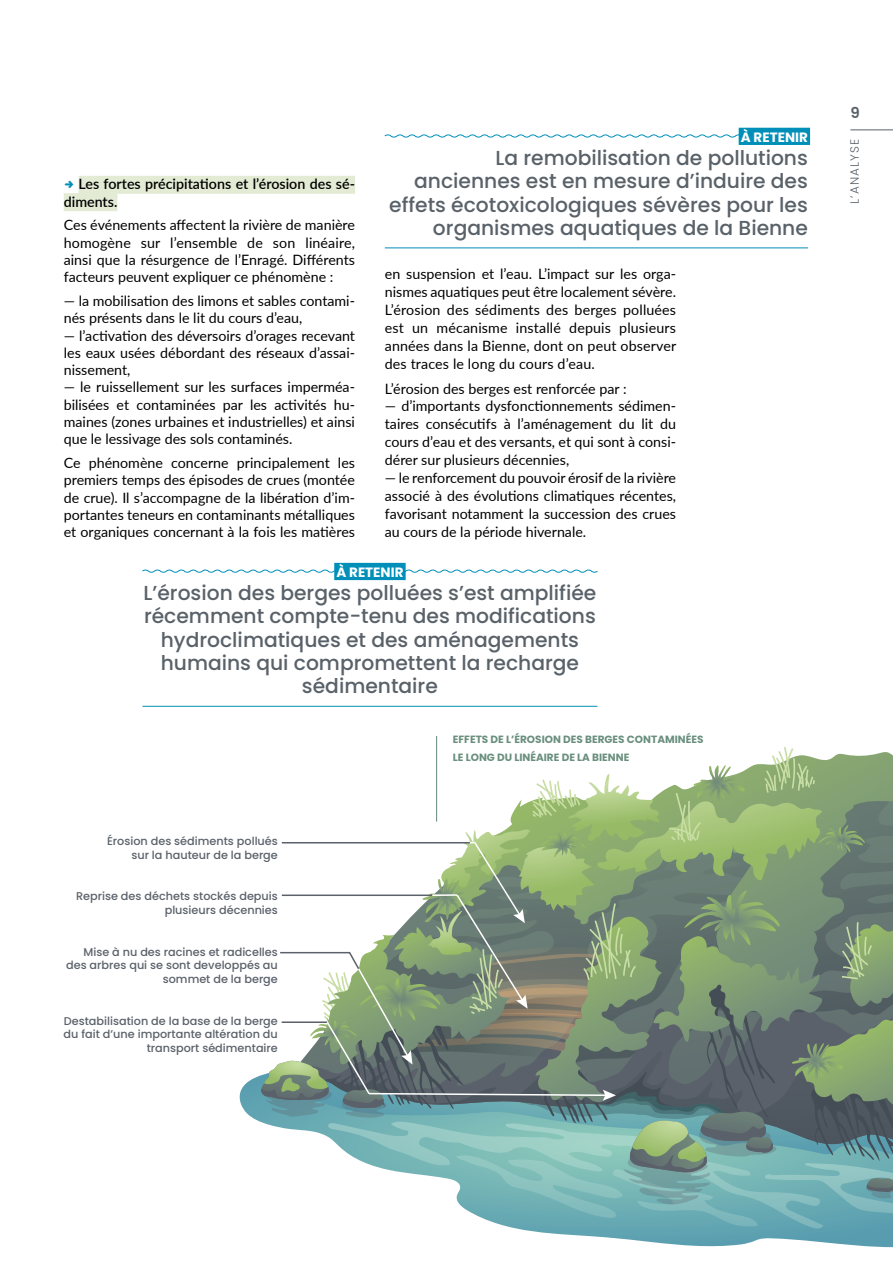
<style>
.page{position:relative;width:893px;height:1263px;background:#fff}
.page>*{position:absolute;margin:0;border:0;box-sizing:border-box;transform-origin:0 0}
.t1{font:500 20.25px/23.2px "Poppins";color:#596169;text-align:center}
.t2{font:600 15px "Poppins";color:#596169}
.t3{font:14.25px/17.2px "Lato";color:#000;text-align:justify}
.t4{font:600 14.25px/17.2px "Lato";color:#000}
.t5{font:700 13.5px "Poppins";color:#fff}
.t6{font:300 12px "Poppins";letter-spacing:.1em;color:#596169}
.t7{font:500 11.25px/13.5px "Poppins";color:#5a616a;text-align:right}
.t8{font:700 10.5px/17.2px "Poppins";color:#6a8f7d}
</style>
<div class="page">
<div style="left:79px;top:176px;width:276px;height:18px;background:#e3ebd4"></div>
<div style="left:64px;top:193px;width:53px;height:18px;background:#e3ebd4"></div>
<hr style="left:436px;top:736px;width:1px;height:85px;background:#6a8f7d">
<svg style="left:142px;top:569px;width:456px;height:4px"></svg>
<div style="left:334px;top:563px;width:72px;height:17px;background:#008fb9"></div>
<hr style="left:142px;top:706px;width:455px;height:1px;background:#008fb9">
<svg style="left:384px;top:133px;width:355px;height:6px"></svg>
<div style="left:739px;top:128px;width:71px;height:17px;background:#008fb9"></div>
<hr style="left:385px;top:247px;width:423px;height:1px;background:#008fb9">
<svg style="left:239px;top:1075px;width:654px;height:172px"></svg>
<svg style="left:261px;top:745px;width:632px;height:484px"></svg>
<hr style="left:850px;top:130px;width:43px;height:1px;background:#596169">
<p class="t4" style="left:64px;top:175px;width:293px;text-indent:15px">Les fortes précipitations et l’érosion des sé&shy;diments.</p>
<p class="t3" style="left:64px;top:216px;width:293px">Ces événements affectent la rivière de manière homogène sur l’ensemble de son linéaire, ainsi que la résurgence de l’Enragé. Différents facteurs peuvent expliquer ce phénomène :</p>
<p class="t3" style="left:64px;top:291px;width:293px">— la mobilisation des limons et sables contami&shy;nés présents dans le lit du cours d’eau,</p>
<p class="t3" style="left:64px;top:326px;width:293px">— l’activation des déversoirs d’orages recevant les eaux usées débordant des réseaux d’assai&shy;nissement,</p>
<p class="t3" style="left:64px;top:378px;width:293px">— le ruissellement sur les surfaces imperméa&shy;bilisées et contaminées par les activités hu&shy;maines (zones urbaines et industrielles) et ainsi que le lessivage des sols contaminés.</p>
<p class="t3" style="left:64px;top:454px;width:293px">Ce phénomène concerne principalement les premiers temps des épisodes de crues (montée de crue). Il s’accompagne de la libération d’im&shy;portantes teneurs en contaminants métalliques et organiques concernant à la fois les matières</p>
<p class="t5" style="left:741px;top:129px;width:69px">À RETENIR</p>
<h1 class="t1" style="left:389px;top:146px;width:420px;text-align:right">La remobilisation de pollutions anciennes est en mesure d’induire des effets écotoxicologiques sévères pour les organismes aquatiques de la Bienne</h1>
<p class="t3" style="left:385px;top:265px;width:293px;line-height:18px">en suspension et l’eau. L’impact sur les orga&shy;nismes aquatiques peut être localement sévère.<br>L’érosion des sédiments des berges polluées est un mécanisme installé depuis plusieurs années dans la Bienne, dont on peut observer des traces le long du cours d’eau.</p>
<p class="t3" style="left:385px;top:379px;width:243px">L’érosion des berges est renforcée par :</p>
<p class="t3" style="left:385px;top:397px;width:293px;line-height:18px">— d’importants dysfonctionnements sédimen&shy;taires consécutifs à l’aménagement du lit du cours d’eau et des versants, et qui sont à consi&shy;dérer sur plusieurs décennies,</p>
<p class="t3" style="left:385px;top:469px;width:293px;line-height:18px">— le renforcement du pouvoir érosif de la rivière associé à des évolutions climatiques récentes, favorisant notamment la succession des crues au cours de la période hivernale.</p>
<p class="t5" style="left:336px;top:564px;width:69px">À RETENIR</p>
<h1 class="t1" style="left:144px;top:581px;width:454px">L’érosion des berges polluées s’est amplifiée récemment compte-tenu des modifications hydroclimatiques et des aménagements humains qui compromettent la recharge sédimentaire</h1>
<p class="t7" style="left:107px;top:834px;width:172px">Érosion des sédiments pollués sur la hauteur de la berge</p>
<p class="t7" style="left:76px;top:890px;width:203px">Reprise des déchets stockés depuis plusieurs décennies</p>
<p class="t7" style="left:66px;top:945px;width:213px">Mise à nu des racines et radicelles des arbres qui se sont developpés au sommet de la berge</p>
<p class="t7" style="left:64px;top:1014px;width:216px">Destabilisation de la base de la berge du fait d’une importante altération du transport sédimentaire</p>
<p class="t8" style="left:453px;top:731px;width:252px">EFFETS DE L’ÉROSION DES BERGES CONTAMINÉES<br>LE LONG DU LINÉAIRE DE LA BIENNE</p>
<p class="t2" style="left:850px;top:104px;width:11px">9</p>
<p class="t6" style="left:848px;top:204px;width:67px;rotate:-90deg">L’ANALYSE</p>
</div>
